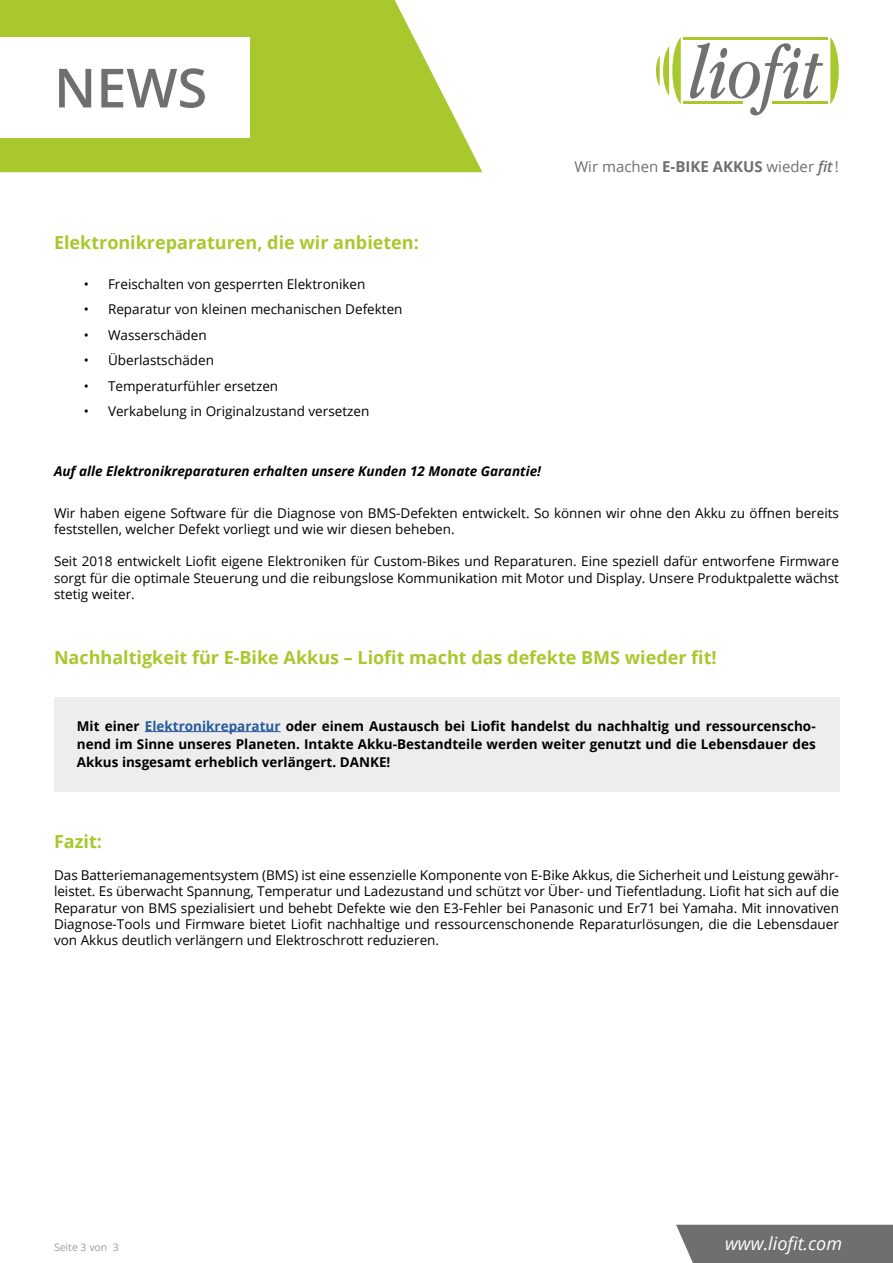
<style>
.page{position:relative;width:893px;height:1263px;background:#fff}
.page>*{position:absolute;margin:0;border:0;box-sizing:border-box;transform-origin:0 0}
.t1{font:600 54px "Open Sans";color:#706f6f}
.t2{font:700 18px "Open Sans";color:#a8c82d}
.t3{font:italic 18px "Open Sans";color:#fff}
.t4{font:15px "Open Sans";color:#706f6f}
.t5{font:13.5px/16.2px "Open Sans";color:#000;text-align:justify}
.t6{font:700 13.5px/18px "Open Sans";color:#000;text-align:justify}
.t7{font:italic 700 13.5px "Open Sans";color:#000}
.t8{font:10.5px "Open Sans";color:#9d9d9c}
.s1{font-weight:700}
.s2{font-weight:600;font-style:italic}
.s3{color:#275b9b}
</style>
<div class="page">
<div style="left:676px;top:1225px;width:217px;height:38px;background:#706f6f"></div>
<svg style="left:0;top:0;width:482px;height:172px;background:#b3cf49"></svg>
<svg style="left:656px;top:37px;width:25px;height:67px"></svg>
<svg style="left:830px;top:37px;width:9px;height:67px"></svg>
<svg style="left:690px;top:43px;width:133px;height:72px"></svg>
<hr style="left:683px;top:37px;width:144px;height:3px;background:#a8c82d">
<hr style="left:683px;top:102px;width:60px;height:2px;background:#a8c82d">
<hr style="left:772px;top:102px;width:55px;height:2px;background:#a8c82d">
<div style="left:0;top:37px;width:249px;height:100px;background:#fff"></div>
<div style="left:54px;top:697px;width:785px;height:95px;background:#ededed"></div>
<hr style="left:145px;top:731px;width:136px;height:1px;background:#275b9b">
<h1 class="t1" style="left:54px;top:51px;width:155px">NEWS</h1>
<h2 class="t2" style="left:54px;top:229px;width:366px">Elektronikreparaturen, die wir anbieten:</h2>
<p class="t5" style="left:84px;top:275px;width:283px">• Freischalten von gesperrten Elektroniken</p>
<p class="t5" style="left:84px;top:301px;width:320px">• Reparatur von kleinen mechanischen Defekten</p>
<p class="t5" style="left:84px;top:326px;width:124px">• Wasserschäden</p>
<p class="t5" style="left:84px;top:352px;width:132px">• Überlastschäden</p>
<p class="t5" style="left:84px;top:377px;width:196px">• Temperaturfühler ersetzen</p>
<p class="t5" style="left:84px;top:403px;width:287px">• Verkabelung in Originalzustand versetzen</p>
<p class="t4" style="left:574px;top:156px;width:266px">Wir machen <span class="s1">E-BIKE AKKUS</span> wieder <span class="s2">fit</span>!</p>
<p class="t7" style="left:54px;top:461px;width:489px">Auf alle Elektronikreparaturen erhalten unsere Kunden 12 Monate Garantie!</p>
<p class="t5" style="left:54px;top:504px;width:786px">Wir haben eigene Software für die Diagnose von BMS-Defekten entwickelt. So können wir ohne den Akku zu öffnen bereits feststellen, welcher Defekt vorliegt und wie wir diesen beheben.</p>
<p class="t5" style="left:54px;top:553px;width:786px">Seit 2018 entwickelt Liofit eigene Elektroniken für Custom-Bikes und Reparaturen. Eine speziell dafür entworfene Firmware sorgt für die optimale Steuerung und die reibungslose Kommunikation mit Motor und Display. Unsere Produktpalette wächst stetig weiter.</p>
<h2 class="t2" style="left:54px;top:645px;width:664px">Nachhaltigkeit für E-Bike Akkus – Liofit macht das defekte BMS wieder fit!</h2>
<p class="t6" style="left:77px;top:716px;width:740px">Mit einer <span class="s3">Elektronikreparatur</span> oder einem Austausch bei Liofit handelst du nachhaltig und ressourcenscho&shy;nend im Sinne unseres Planeten. Intakte Akku-Bestandteile werden weiter genutzt und die Lebensdauer des Akkus insgesamt erheblich verlängert. DANKE!</p>
<h2 class="t2" style="left:54px;top:829px;width:49px">Fazit:</h2>
<p class="t5" style="left:54px;top:867px;width:786px">Das Batteriemanagementsystem (BMS) ist eine essenzielle Komponente von E-Bike Akkus, die Sicherheit und Leistung gewähr&shy;leistet. Es überwacht Spannung, Temperatur und Ladezustand und schützt vor Über- und Tiefentladung. Liofit hat sich auf die Reparatur von BMS spezialisiert und behebt Defekte wie den E3-Fehler bei Panasonic und Er71 bei Yamaha. Mit innovativen Diagnose-Tools und Firmware bietet Liofit nachhaltige und ressourcenschonende Reparaturlösungen, die die Lebensdauer von Akkus deutlich verlängern und Elektroschrott reduzieren.</p>
<p class="t8" style="left:54px;top:1239px;width:66px">Seite 3 von 3</p>
<h2 class="t3" style="left:725px;top:1231px;width:119px">www.liofit.com</h2>
</div>
